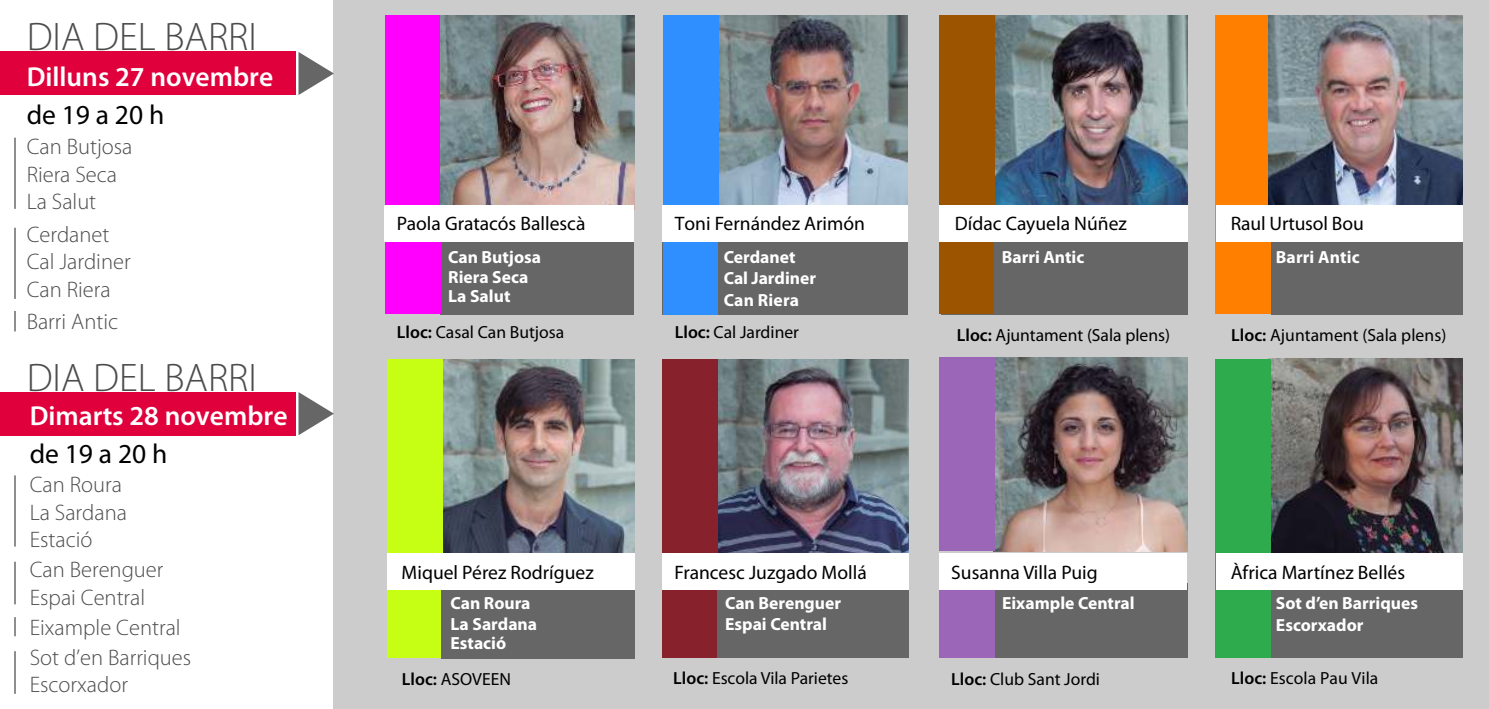
<style>
.page{position:relative;width:1489px;height:709px;background:#fff}
.page>*{position:absolute;margin:0;border:0;box-sizing:border-box;transform-origin:0 0}
.t1{font:300 40px "Myriad Pro";color:#4c4c4c}
.t2{font:600 27.5px "Myriad Pro";color:#fff}
.t3{font:27.5px "Myriad Pro";color:#000}
.t4{font:300 22.5px/27.5px "Myriad Pro";color:#4c4c4c}
.t5{font:19.5px "Myriad Pro";color:#000}
.t6{font:700 17.5px/19.5px "Myriad Pro";color:#fff}
.t7{font:17.5px "Myriad Pro";color:#000}
.s1{font-weight:600}
</style>
<div class="page">
<div style="left:334px;top:0;width:1154px;height:709px;background:#ccc"></div>
<div style="left:440px;top:242px;width:194px;height:72px;background:#666"></div>
<img style="left:717px;top:359px;width:191px;height:194px">
<div style="left:940px;top:241px;width:247px;height:73px;background:#666"></div>
<div style="left:941px;top:583px;width:246px;height:74px;background:#666"></div>
<div style="left:663px;top:241px;width:245px;height:73px;background:#666"></div>
<img style="left:994px;top:357px;width:193px;height:194px">
<div style="left:385px;top:15px;width:55px;height:299px;background:#f0f"></div>
<div style="left:662px;top:359px;width:55px;height:298px;background:#87212b"></div>
<div style="left:1215px;top:15px;width:55px;height:299px;background:#ff7f00"></div>
<div style="left:939px;top:357px;width:55px;height:194px;background:#9c66b8"></div>
<img style="left:994px;top:15px;width:193px;height:190px">
<div style="left:717px;top:590px;width:191px;height:67px;background:#666"></div>
<div style="left:1271px;top:241px;width:191px;height:73px;background:#666"></div>
<div style="left:939px;top:584px;width:56px;height:73px;background:#9c66b8"></div>
<div style="left:939px;top:242px;width:55px;height:71px;background:#9c5400"></div>
<div style="left:939px;top:15px;width:55px;height:194px;background:#9c5400"></div>
<div style="left:662px;top:553px;width:246px;height:37px;background:#fff"></div>
<img style="left:718px;top:15px;width:189px;height:190px">
<div style="left:663px;top:15px;width:55px;height:194px;background:#308fff"></div>
<div style="left:663px;top:242px;width:54px;height:72px;background:#308fff"></div>
<div style="left:939px;top:553px;width:248px;height:37px;background:#fff"></div>
<div style="left:939px;top:205px;width:248px;height:36px;background:#fff"></div>
<img style="left:442px;top:359px;width:192px;height:194px">
<div style="left:387px;top:359px;width:55px;height:298px;background:#c7ff14"></div>
<div style="left:441px;top:589px;width:193px;height:69px;background:#666"></div>
<div style="left:387px;top:553px;width:247px;height:37px;background:#fff"></div>
<img style="left:1270px;top:359px;width:192px;height:193px">
<div style="left:1215px;top:359px;width:55px;height:298px;background:#2eab4c"></div>
<div style="left:1271px;top:589px;width:191px;height:68px;background:#666"></div>
<div style="left:1215px;top:553px;width:247px;height:37px;background:#fff"></div>
<div style="left:0;top:52px;width:295px;height:43px;background:#e0003b"></div>
<div style="left:0;top:392px;width:295px;height:43px;background:#e0003b"></div>
<svg style="left:298px;top:52px;width:36px;height:43px"></svg>
<svg style="left:298px;top:392px;width:36px;height:43px"></svg>
<img style="left:1268px;top:15px;width:194px;height:190px">
<img style="left:440px;top:15px;width:194px;height:190px">
<hr style="left:14px;top:138px;width:2px;height:71px;background:#4c4c4c">
<hr style="left:14px;top:228px;width:2px;height:71px;background:#4c4c4c">
<hr style="left:14px;top:311px;width:2px;height:20px;background:#4c4c4c">
<hr style="left:14px;top:475px;width:2px;height:71px;background:#4c4c4c">
<hr style="left:14px;top:561px;width:2px;height:43px;background:#4c4c4c">
<hr style="left:14px;top:651px;width:2px;height:43px;background:#4c4c4c">
<svg style="left:14px;top:617px;width:2px;height:19px"></svg>
<div style="left:385px;top:205px;width:249px;height:36px;background:#fff"></div>
<div style="left:663px;top:205px;width:244px;height:36px;background:#fff"></div>
<div style="left:1215px;top:205px;width:247px;height:36px;background:#fff"></div>
<h1 class="t1" style="left:27px;top:17px;width:232px">DIA DEL BARRI</h1>
<h2 class="t2" style="left:27px;top:61px;width:248px">Dilluns 27 novembre</h2>
<h2 class="t3" style="left:27px;top:102px;width:139px">de 19 a 20 h</h2>
<p class="t4" style="left:27px;top:133px;width:107px">Can Butjosa<br>Riera Seca<br>La Salut</p>
<p class="t4" style="left:27px;top:221px;width:105px">Cerdanet<br>Cal Jardiner<br>Can Riera</p>
<p class="t4" style="left:27px;top:308px;width:93px">Barri Antic</p>
<h1 class="t1" style="left:27px;top:357px;width:232px">DIA DEL BARRI</h1>
<h2 class="t2" style="left:30px;top:399px;width:259px">Dimarts 28 novembre</h2>
<h2 class="t3" style="left:30px;top:440px;width:139px">de 19 a 20 h</h2>
<p class="t4" style="left:30px;top:471px;width:99px">Can Roura<br>La Sardana<br>Estació</p>
<p class="t4" style="left:30px;top:556px;width:135px">Can Berenguer<br>Espai Central</p>
<p class="t4" style="left:30px;top:612px;width:163px;line-height:30px">Eixample Central<br>Sot d’en Barriques</p>
<p class="t4" style="left:30px;top:671px;width:100px">Escorxador</p>
<p class="t5" style="left:397px;top:214px;width:190px">Paola Gratacós Ballescà</p>
<p class="t5" style="left:674px;top:214px;width:192px">Toni Fernández Arimón</p>
<p class="t5" style="left:1230px;top:214px;width:134px">Raul Urtusol Bou</p>
<p class="t5" style="left:954px;top:214px;width:173px">Dídac Cayuela Núñez</p>
<p class="t6" style="left:723px;top:249px;width:73px">Cerdanet</p>
<p class="t6" style="left:448px;top:249px;width:94px">Can Butjosa<br>Riera Seca<br>La Salut</p>
<p class="t7" style="left:397px;top:324px;width:169px"><span class="s1">Lloc:</span> Casal Can Butjosa</p>
<p class="t7" style="left:674px;top:324px;width:126px"><span class="s1">Lloc:</span> Cal Jardiner</p>
<p class="t6" style="left:723px;top:269px;width:94px;line-height:21px">Cal Jardiner<br>Can Riera</p>
<p class="t6" style="left:1001px;top:249px;width:84px">Barri Antic</p>
<p class="t7" style="left:956px;top:326px;width:215px"><span class="s1">Lloc:</span> Ajuntament (Sala plens)</p>
<p class="t6" style="left:1275px;top:249px;width:85px">Barri Antic</p>
<p class="t7" style="left:1231px;top:326px;width:216px"><span class="s1">Lloc:</span> Ajuntament (Sala plens)</p>
<p class="t5" style="left:401px;top:563px;width:194px">Miquel Pérez Rodríguez</p>
<p class="t5" style="left:674px;top:563px;width:194px">Francesc Juzgado Mollá</p>
<p class="t5" style="left:951px;top:563px;width:148px">Susanna Villa Puig</p>
<p class="t5" style="left:1230px;top:563px;width:176px">Àfrica Martínez Bellés</p>
<p class="t6" style="left:450px;top:595px;width:88px">Can Roura<br>La Sardana<br>Estació</p>
<p class="t6" style="left:725px;top:594px;width:118px;line-height:21px">Can Berenguer<br>Espai Central</p>
<p class="t6" style="left:1002px;top:595px;width:134px">Eixample Central</p>
<p class="t6" style="left:1275px;top:593px;width:144px;line-height:22px">Sot d’en Barriques<br>Escorxador</p>
<p class="t7" style="left:402px;top:670px;width:110px"><span class="s1">Lloc:</span> ASOVEEN</p>
<p class="t7" style="left:673px;top:669px;width:177px"><span class="s1">Lloc:</span> Escola Vila Parietes</p>
<p class="t7" style="left:951px;top:670px;width:150px"><span class="s1">Lloc:</span> Club Sant Jordi</p>
<p class="t7" style="left:1231px;top:669px;width:148px"><span class="s1">Lloc:</span> Escola Pau Vila</p>
</div>
